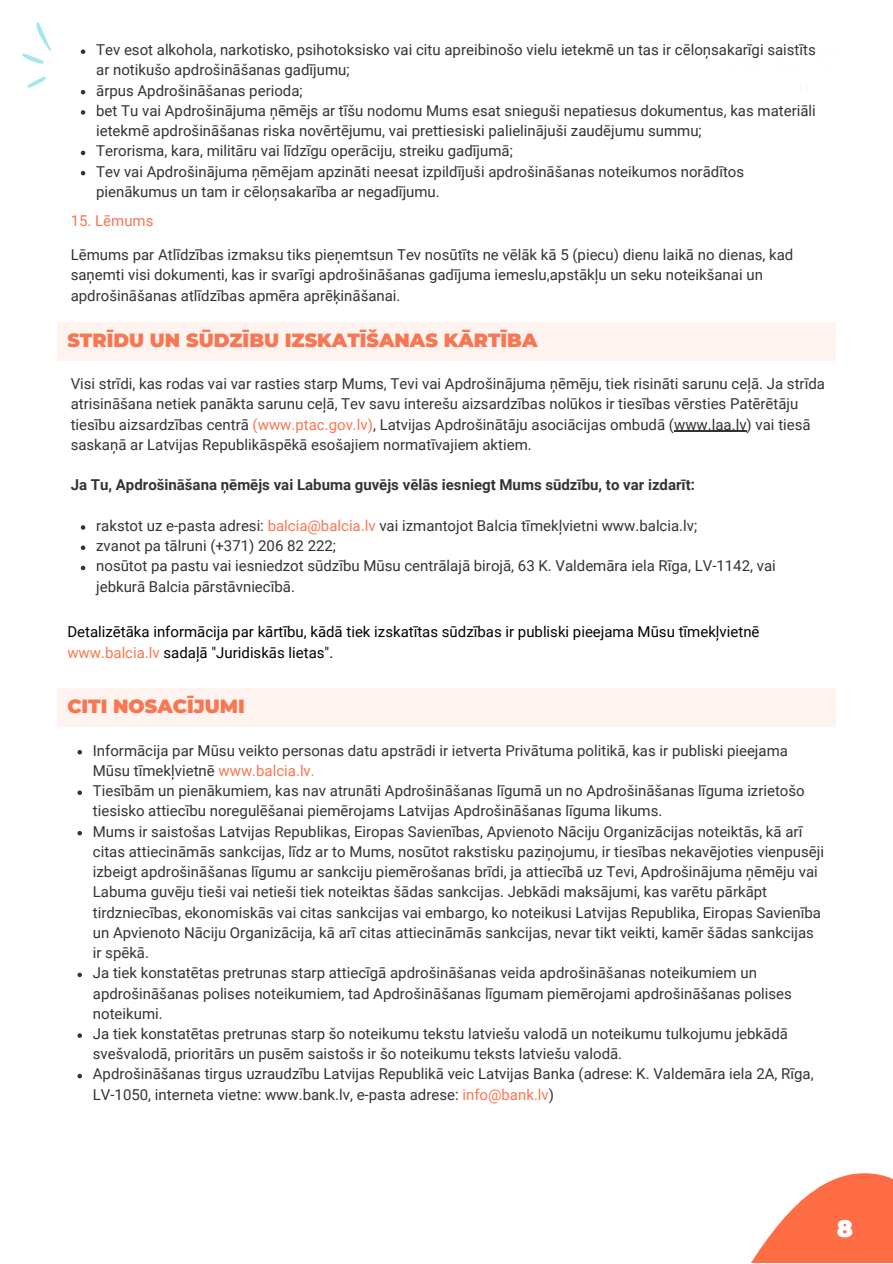
<style>
.page{position:relative;width:893px;height:1264px;background:#fff}
.page>*{position:absolute;margin:0;border:0;box-sizing:border-box;transform-origin:0 0}
.t1{font:900 24px "Montserrat";color:#fff}
.t2{font:900 19.2px "Montserrat";color:#f87651}
.t3{font:15px/20.2px "Roboto";color:#333}
.t4{font:15px/20.2px "Roboto";color:#000}
.t5{font:700 15px "Roboto";color:#333}
.t6{font:15px "Roboto";color:#f87651}
.s1{color:#f87651}
</style>
<div class="page">
<svg style="left:81px;top:49px;width:4px;height:5px"></svg>
<svg style="left:81px;top:90px;width:4px;height:4px"></svg>
<svg style="left:81px;top:110px;width:4px;height:5px"></svg>
<svg style="left:81px;top:151px;width:4px;height:4px"></svg>
<svg style="left:81px;top:171px;width:4px;height:4px"></svg>
<div style="left:57px;top:322px;width:779px;height:39px;background:#fef3ee"></div>
<svg style="left:81px;top:525px;width:4px;height:4px"></svg>
<svg style="left:81px;top:545px;width:4px;height:5px"></svg>
<svg style="left:81px;top:565px;width:4px;height:5px"></svg>
<hr style="left:674px;top:431px;width:72px;height:1px;background:#333">
<div style="left:57px;top:688px;width:779px;height:38px;background:#fef3ee"></div>
<svg style="left:77px;top:750px;width:5px;height:4px"></svg>
<svg style="left:77px;top:790px;width:5px;height:5px"></svg>
<svg style="left:77px;top:831px;width:5px;height:4px"></svg>
<svg style="left:77px;top:972px;width:5px;height:5px"></svg>
<svg style="left:77px;top:1033px;width:5px;height:4px"></svg>
<svg style="left:77px;top:1073px;width:5px;height:5px"></svg>
<svg style="left:22px;top:22px;width:29px;height:42px"></svg>
<svg style="left:27px;top:76px;width:19px;height:12px"></svg>
<svg style="left:751px;top:1173px;width:141px;height:89px"></svg>
<p class="t3" style="left:96px;top:40px;width:721px">Tev esot alkohola, narkotisko, psihotoksisko vai citu apreibinošo vielu ietekmē un tas ir cēloņsakarīgi saistīts ar notikušo apdrošināšanas gadījumu;</p>
<p class="t3" style="left:96px;top:80px;width:208px">ārpus Apdrošināšanas perioda;</p>
<p class="t3" style="left:96px;top:101px;width:721px">bet Tu vai Apdrošinājuma ņēmējs ar tīšu nodomu Mums esat snieguši nepatiesus dokumentus, kas materiāli ietekmē apdrošināšanas riska novērtējumu, vai prettiesiski palielinājuši zaudējumu summu;</p>
<p class="t3" style="left:96px;top:141px;width:418px">Terorisma, kara, militāru vai līdzīgu operāciju, streiku gadījumā;</p>
<p class="t3" style="left:96px;top:161px;width:649px">Tev vai Apdrošinājuma ņēmējam apzināti neesat izpildījuši apdrošināšanas noteikumos norādītos pienākumus un tam ir cēloņsakarība ar negadījumu.</p>
<p class="t6" style="left:71px;top:212px;width:84px">15. Lēmums</p>
<p class="t3" style="left:71px;top:245px;width:724px">Lēmums par Atlīdzības izmaksu tiks pieņemtsun Tev nosūtīts ne vēlāk kā 5 (piecu) dienu laikā no dienas, kad saņemti visi dokumenti, kas ir svarīgi apdrošināšanas gadījuma iemeslu,apstākļu un seku noteikšanai un apdrošināšanas atlīdzības apmēra aprēķināšanai.</p>
<p class="t2" style="left:67px;top:329px;width:471px">STRĪDU UN SŪDZĪBU IZSKATĪŠANAS KĀRTĪBA</p>
<p class="t3" style="left:71px;top:374px;width:755px">Visi strīdi, kas rodas vai var rasties starp Mums, Tevi vai Apdrošinājuma ņēmēju, tiek risināti sarunu ceļā. Ja strīda atrisināšana netiek panākta sarunu ceļā, Tev savu interešu aizsardzības nolūkos ir tiesības vērsties Patērētāju tiesību aizsardzības centrā <span class="s1">(www.ptac.gov.lv)</span>, Latvijas Apdrošinātāju asociācijas ombudā (www.laa.lv) vai tiesā saskaņā ar Latvijas Republikāspēkā esošajiem normatīvajiem aktiem.</p>
<p class="t5" style="left:71px;top:476px;width:625px">Ja Tu, Apdrošināšana ņēmējs vai Labuma guvējs vēlās iesniegt Mums sūdzību, to var izdarīt:</p>
<p class="t3" style="left:96px;top:515px;width:602px">rakstot uz e-pasta adresi: <span class="s1">balcia@balcia.lv</span> vai izmantojot Balcia tīmekļvietni www.balcia.lv;</p>
<p class="t3" style="left:96px;top:536px;width:241px">zvanot pa tālruni (+371) 206 82 222;</p>
<p class="t3" style="left:96px;top:556px;width:681px">nosūtot pa pastu vai iesniedzot sūdzību Mūsu centrālajā birojā, 63 K. Valdemāra iela Rīga, LV-1142, vai jebkurā Balcia pārstāvniecībā.</p>
<p class="t4" style="left:67px;top:622px;width:693px">Detalizētāka informācija par kārtību, kādā tiek izskatītas sūdzības ir publiski pieejama Mūsu tīmekļvietnē <span class="s1">www.balcia.lv</span> sadaļā "Juridiskās lietas".</p>
<p class="t2" style="left:67px;top:694px;width:179px">CITI NOSACĪJUMI</p>
<p class="t3" style="left:93px;top:740px;width:696px">Informācija par Mūsu veikto personas datu apstrādi ir ietverta Privātuma politikā, kas ir publiski pieejama<br>Mūsu tīmekļvietnē <span class="s1">www.balcia.lv.</span></p>
<p class="t3" style="left:93px;top:780px;width:713px">Tiesībām un pienākumiem, kas nav atrunāti Apdrošināšanas līgumā un no Apdrošināšanas līguma izrietošo tiesisko attiecību noregulēšanai piemērojams Latvijas Apdrošināšanas līguma likums.</p>
<p class="t3" style="left:93px;top:821px;width:732px">Mums ir saistošas Latvijas Republikas, Eiropas Savienības, Apvienoto Nāciju Organizācijas noteiktās, kā arī citas attiecināmās sankcijas, līdz ar to Mums, nosūtot rakstisku paziņojumu, ir tiesības nekavējoties vienpusēji izbeigt apdrošināšanas līgumu ar sankciju piemērošanas brīdi, ja attiecībā uz Tevi, Apdrošinājuma ņēmēju vai Labuma guvēju tieši vai netieši tiek noteiktas šādas sankcijas. Jebkādi maksājumi, kas varētu pārkāpt tirdzniecības, ekonomiskās vai citas sankcijas vai embargo, ko noteikusi Latvijas Republika, Eiropas Savienība un Apvienoto Nāciju Organizācija, kā arī citas attiecināmās sankcijas, nevar tikt veikti, kamēr šādas sankcijas ir spēkā.</p>
<p class="t3" style="left:93px;top:963px;width:700px">Ja tiek konstatētas pretrunas starp attiecīgā apdrošināšanas veida apdrošināšanas noteikumiem un apdrošināšanas polises noteikumiem, tad Apdrošināšanas līgumam piemērojami apdrošināšanas polises noteikumi.</p>
<p class="t3" style="left:93px;top:1023px;width:696px">Ja tiek konstatētas pretrunas starp šo noteikumu tekstu latviešu valodā un noteikumu tulkojumu jebkādā svešvalodā, prioritārs un pusēm saistošs ir šo noteikumu teksts latviešu valodā.</p>
<p class="t3" style="left:93px;top:1064px;width:722px">Apdrošināšanas tirgus uzraudzību Latvijas Republikā veic Latvijas Banka (adrese: K. Valdemāra iela 2A, Rīga,<br>LV-1050, interneta vietne: www.bank.lv, e-pasta adrese: <span class="s1">info@bank.lv</span>)</p>
<p class="t1" style="left:836px;top:1213px;width:18px">8</p>
</div>
